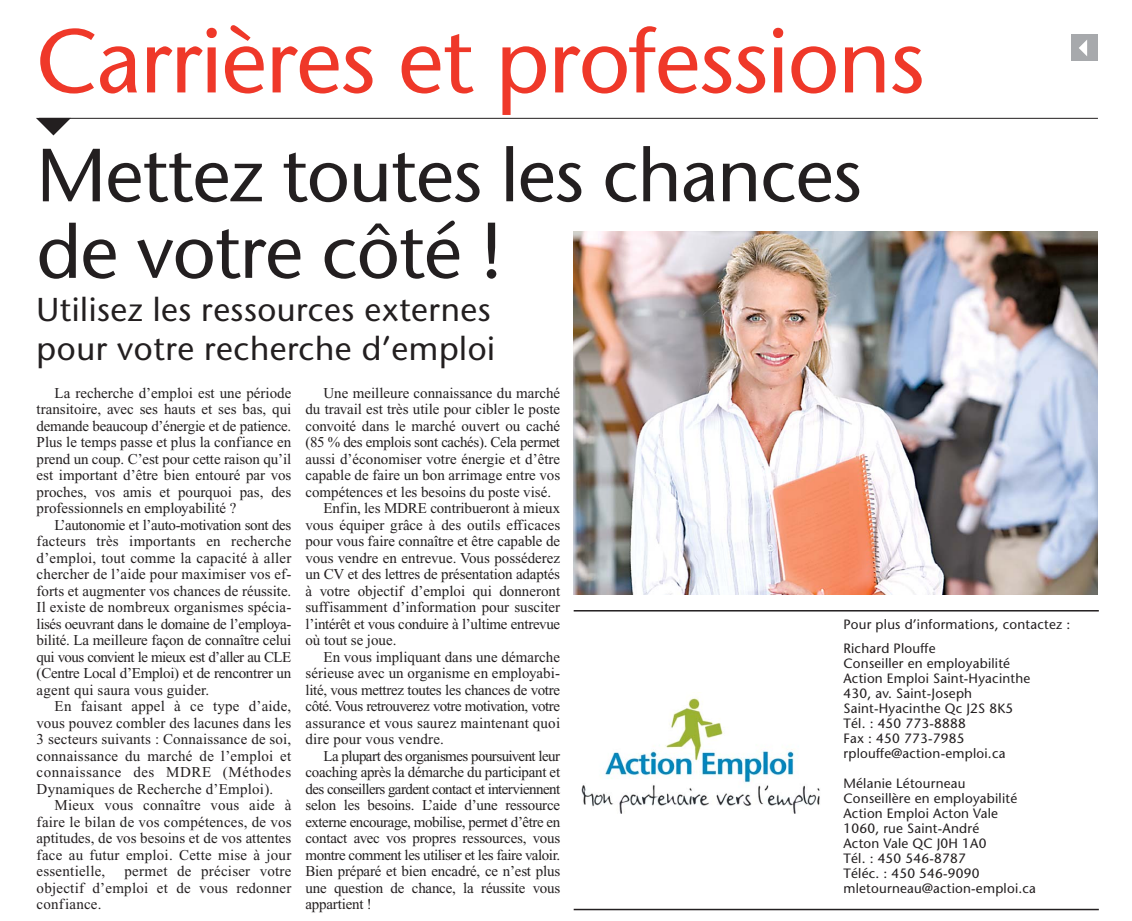
<style>
.page{position:relative;width:1132px;height:921px;background:#fff}
.page>*{position:absolute;margin:0;border:0;box-sizing:border-box;transform-origin:0 0}
.t1{font:90px "Stone Sans";letter-spacing:-.01em;color:#ef3829}
.t2{font:75px/76.5px "Stone Sans";letter-spacing:-.01em;color:#231f20}
.t3{font:33px/39px "Stone Sans";letter-spacing:.015em;color:#231f20}
.t4{font:15px/16.5px "Times New Roman";color:#231f20;text-align:justify}
.t5{font:15px "Times New Roman";letter-spacing:-.03em;color:#231f20}
.t6{font:15px "Times New Roman";letter-spacing:-.02em;color:#231f20}
.t7{font:15px "Times New Roman";letter-spacing:-.04em;color:#231f20}
.t8{font:15px "Times New Roman";letter-spacing:-.035em;color:#231f20}
.t9{font:15px "Times New Roman";letter-spacing:-.025em;color:#231f20}
.t10{font:13.5px/15px "Stone Sans";letter-spacing:.015em;color:#231f20}
</style>
<div class="page">
<img style="left:574px;top:232px;width:524px;height:362px">
<svg style="left:36px;top:118px;width:34px;height:17px"></svg>
<div style="left:1071px;top:34px;width:27px;height:27px;background:#a7a9ac"></div>
<svg style="left:1079px;top:40px;width:8px;height:16px"></svg>
<hr style="left:39px;top:118px;width:1059px;height:1px;background:#231f20">
<img style="left:581px;top:698px;width:239px;height:116px">
<hr style="left:574px;top:610px;width:525px;height:1px;background:#231f20">
<hr style="left:574px;top:908px;width:525px;height:2px;background:#231f20">
<h1 class="t1" style="left:36px;top:26px;width:891px">Carrières et professions</h1>
<h2 class="t2" style="left:37px;top:145px;width:827px">Mettez toutes les chances de votre côté !</h2>
<h3 class="t3" style="left:37px;top:294px;width:460px">Utilisez les ressources externes pour votre recherche d’emploi</h3>
<p class="t4" style="left:37px;top:385px;width:256px;text-indent:18px">La recherche d’emploi est une période transitoire, avec ses hauts et ses bas, qui demande beaucoup d’énergie et de patience.<br>Plus le temps passe et plus la confiance en prend un coup. C’est pour cette raison qu’il est important d’être bien entouré par vos proches, vos amis et pourquoi pas, des professionnels en employabilité ?</p>
<p class="t4" style="left:37px;top:517px;width:256px;text-indent:18px">L’autonomie et l’auto-motivation sont des facteurs très importants en recherche d’emploi, tout comme la capacité à aller chercher de l’aide pour maximiser vos ef&shy;forts et augmenter vos chances de réussite.<br>Il existe de nombreux organismes spécia&shy;lisés oeuvrant dans le domaine de l’employa&shy;bilité. La meilleure façon de connaître celui qui vous convient le mieux est d’aller au CLE (Centre Local d’Emploi) et de rencontrer un agent qui saura vous guider.</p>
<p class="t4" style="left:37px;top:699px;width:256px;text-indent:18px">En faisant appel à ce type d’aide, vous pouvez combler des lacunes dans les 3 secteurs suivants : Connaissance de soi, connaissance du marché de l’emploi et connaissance des MDRE (Méthodes Dynamiques de Recherche d’Emploi).</p>
<p class="t4" style="left:37px;top:798px;width:256px;text-indent:18px">Mieux vous connaître vous aide à faire le bilan de vos compétences, de vos aptitudes, de vos besoins et de vos attentes face au futur emploi. Cette mise à jour essentielle,</p>
<p class="t4" style="left:37px;top:864px;width:256px;text-indent:88px">permet de préciser votre objectif d’emploi et de vous redonner confiance.</p>
<p class="t4" style="left:323px;top:385px;width:238px">Une meilleure connaissance du marché</p>
<p class="t4" style="left:305px;top:402px;width:256px">du travail est très utile pour cibler le poste</p>
<p class="t4" style="left:305px;top:418px;width:256px">convoité dans le marché ouvert ou caché</p>
<p class="t9" style="left:305px;top:436px;width:256px">(85 % des emplois sont cachés). Cela permet</p>
<p class="t4" style="left:305px;top:451px;width:256px">aussi d’économiser votre énergie et d’être</p>
<p class="t4" style="left:305px;top:468px;width:256px">capable de faire un bon arrimage entre vos</p>
<p class="t4" style="left:305px;top:484px;width:247px">compétences et les besoins du poste visé.</p>
<p class="t4" style="left:323px;top:501px;width:238px">Enfin, les MDRE contribueront à mieux</p>
<p class="t4" style="left:305px;top:517px;width:256px">vous équiper grâce à des outils efficaces</p>
<p class="t4" style="left:305px;top:534px;width:256px">pour vous faire connaître et être capable de</p>
<p class="t4" style="left:305px;top:550px;width:256px">vous vendre en entrevue. Vous posséderez</p>
<p class="t4" style="left:305px;top:567px;width:256px">un CV et des lettres de présentation adaptés</p>
<p class="t4" style="left:305px;top:583px;width:256px">à votre objectif d’emploi qui donneront</p>
<p class="t4" style="left:305px;top:600px;width:256px">suffisamment d’information pour susciter</p>
<p class="t6" style="left:305px;top:618px;width:256px">l’intérêt et vous conduire à l’ultime entrevue</p>
<p class="t4" style="left:305px;top:633px;width:92px">où tout se joue.</p>
<p class="t4" style="left:323px;top:649px;width:238px">En vous impliquant dans une démarche</p>
<p class="t4" style="left:305px;top:666px;width:256px">sérieuse avec un organisme en employabi-</p>
<p class="t6" style="left:305px;top:684px;width:256px">lité, vous mettrez toutes les chances de votre</p>
<p class="t5" style="left:305px;top:700px;width:256px">côté. Vous retrouverez votre motivation, votre</p>
<p class="t4" style="left:305px;top:715px;width:256px">assurance et vous saurez maintenant quoi</p>
<p class="t4" style="left:305px;top:732px;width:140px">dire pour vous vendre.</p>
<p class="t8" style="left:323px;top:750px;width:238px">La plupart des organismes poursuivent leur</p>
<p class="t6" style="left:305px;top:766px;width:256px">coaching après la démarche du participant et</p>
<p class="t7" style="left:305px;top:783px;width:256px">des conseillers gardent contact et interviennent</p>
<p class="t4" style="left:305px;top:798px;width:256px">selon les besoins. L’aide d’une ressource</p>
<p class="t5" style="left:305px;top:816px;width:256px">externe encourage, mobilise, permet d’être en</p>
<p class="t4" style="left:305px;top:831px;width:256px">contact avec vos propres ressources, vous</p>
<p class="t5" style="left:305px;top:849px;width:256px">montre comment les utiliser et les faire valoir.</p>
<p class="t4" style="left:305px;top:864px;width:256px">Bien préparé et bien encadré, ce n’est plus</p>
<p class="t4" style="left:305px;top:880px;width:256px">une question de chance, la réussite vous</p>
<p class="t4" style="left:305px;top:897px;width:68px">appartient !</p>
<p class="t10" style="left:843px;top:613px;width:228px;line-height:24px">Pour plus d’informations, contactez :<br>Richard Plouffe</p>
<p class="t10" style="left:843px;top:657px;width:188px">Conseiller en employabilité<br>Action Emploi Saint-Hyacinthe<br>430, av. Saint-Joseph<br>Saint-Hyacinthe Qc J2S 8K5<br>Tél. : 450 773-8888<br>Fax : 450 773-7985 rplouffe@action-emploi.ca</p>
<p class="t10" style="left:843px;top:777px;width:194px">Mélanie Létourneau<br>Conseillère en employabilité<br>Action Emploi Acton Vale<br>1060, rue Saint-André<br>Acton Vale QC J0H 1A0<br>Tél. : 450 546-8787<br>Téléc. : 450 546-9090 mletourneau@action-emploi.ca</p>
</div>
